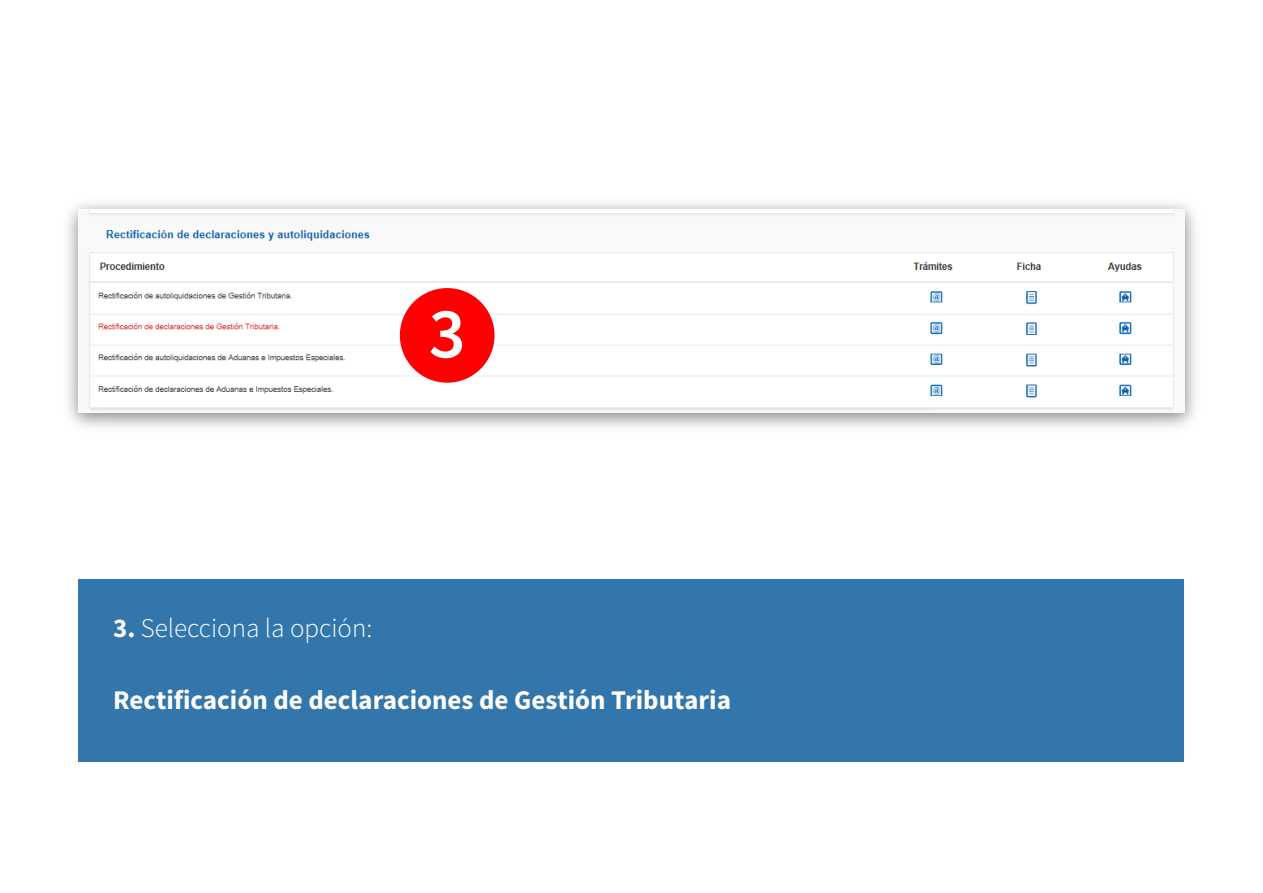
<style>
.page{position:relative;width:1263px;height:893px;background:#fff}
.page>*{position:absolute;margin:0;border:0;box-sizing:border-box;transform-origin:0 0}
.t1{font:600 72px "Source Sans Pro";color:#fff}
.t2{font:700 27px "Source Sans Pro";color:#fff}
.t3{font:300 27px "Source Sans Pro";color:#fff}
.s1{font-weight:700}
</style>
<div class="page">
<img style="left:79px;top:209px;width:1105px;height:203px">
<div style="left:79px;top:579px;width:1105px;height:182px;background:#3376ac"></div>
<div style="left:400px;top:288px;width:94px;height:95px;background:#f00;border-radius:50%"></div>
<h1 class="t1" style="left:429px;top:288px;width:38px">3</h1>
<p class="t3" style="left:113px;top:611px;width:261px"><span class="s1">3.</span> Selecciona la opción:</p>
<p class="t2" style="left:113px;top:682px;width:619px">Rectificación de declaraciones de Gestión Tributaria</p>
</div>
